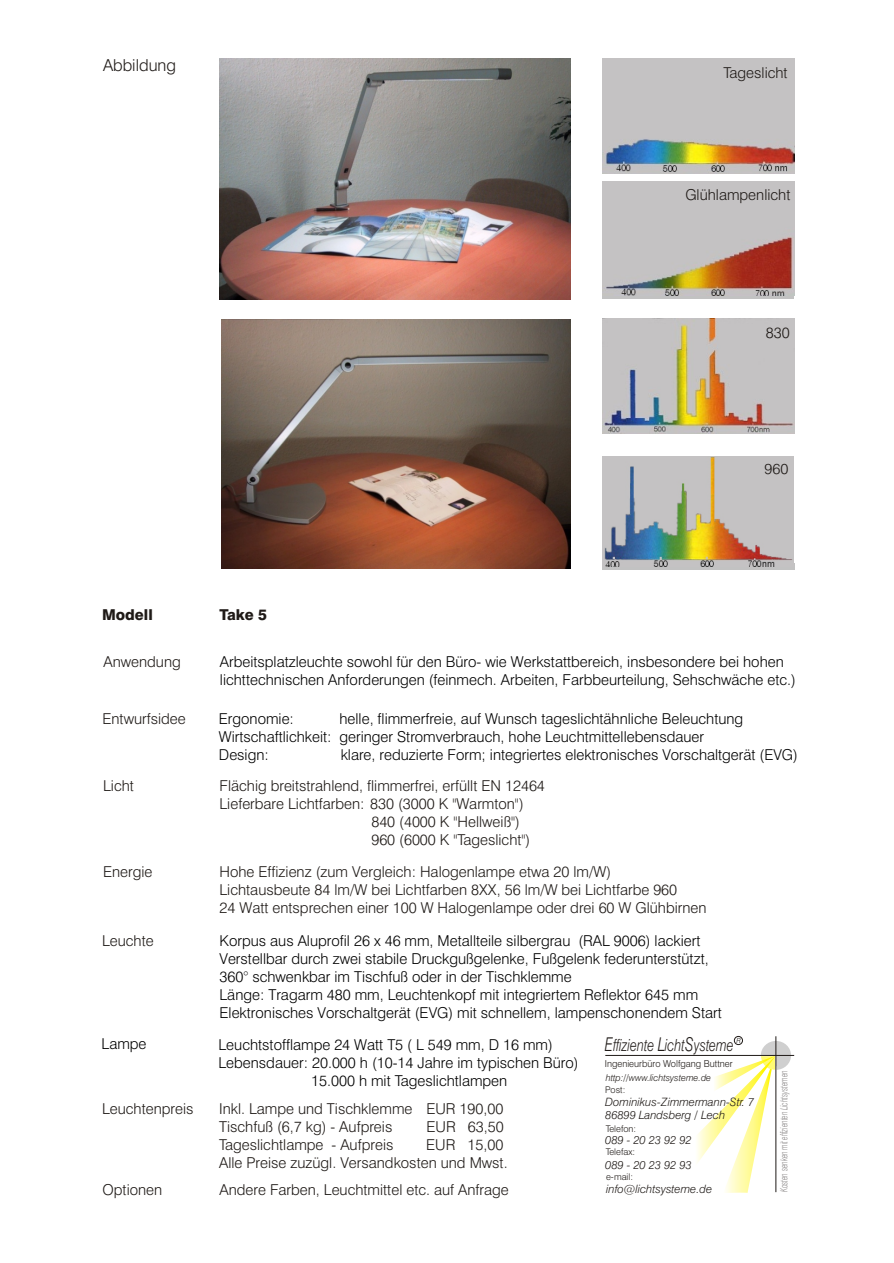
<style>
.page{position:relative;width:894px;height:1263px;background:#fff}
.page>*{position:absolute;margin:0;border:0;box-sizing:border-box;transform-origin:0 0}
.t1{font:italic 16.65px "Swis 721 Lt BT";color:#1f1a17;scale:.77 1}
.t2{font:16.5px "Swis 721 Lt BT";color:#1f1a17}
.t3{font:15px/18px "Swis 721 Lt BT";color:#000}
.t4{font:15px/18px "Swis 721 Lt BT";color:#1f1a17}
.t5{font:15px "Swis 721 Hv BT";color:#1f1a17}
.t6{font:14.55px "Swis 721 Lt BT";color:#1f1a17}
.t7{font:italic 11.55px/13.8px "Swis 721 Lt BT";color:#1f1a17}
.t8{font:italic 9.9px "Swis 721 Lt BT";letter-spacing:-.005em;color:#858282;scale:.65 1}
.t9{font:9.6px "Swis 721 Lt BT";color:#1f1a17}
.t10{font:italic 9.3px "Swis 721 Lt BT";color:#1f1a17}
.t11{font:9.15px "Swis 721 Lt BT";color:#1f1a17}
.t12{font:italic 7.05px "Swis 721 Lt BT";color:#1f1a17}
.s1{font-size:19.05px}
</style>
<div class="page">
<img style="left:219px;top:58px;width:352px;height:241px">
<img style="left:221px;top:319px;width:349px;height:250px">
<img style="left:603px;top:58px;width:191px;height:115px">
<img style="left:603px;top:319px;width:191px;height:115px">
<div style="left:602px;top:563px;width:193px;height:7px;background:#c2c2c2"></div>
<img style="left:602px;top:456px;width:192px;height:111px">
<div style="left:602px;top:292px;width:191px;height:6px;background:#c2c2c2"></div>
<img style="left:603px;top:182px;width:191px;height:113px">
<div style="left:761px;top:1041px;width:30px;height:29px;background:#cfcfcf;border-radius:50%"></div>
<img style="left:726px;top:1167px;width:27px;height:26px">
<img style="left:697px;top:1056px;width:79px;height:111px">
<hr style="left:776px;top:1036px;width:1px;height:156px;background:#1f1a17">
<hr style="left:605px;top:1055px;width:189px;height:1px;background:#1f1a17">
<div style="left:734px;top:1036px;width:9px;height:9px;border:1px solid #1f1a17;border-radius:50%"></div>
<p class="t2" style="left:103px;top:58px;width:74px">Abbildung</p>
<p class="t4" style="left:724px;top:65px;width:66px">Tageslicht</p>
<p class="t4" style="left:685px;top:187px;width:107px">Glühlampenlicht</p>
<p class="t4" style="left:766px;top:325px;width:25px">830</p>
<p class="t6" style="left:765px;top:463px;width:25px">960</p>
<p class="t5" style="left:102px;top:609px;width:52px">Modell</p>
<p class="t5" style="left:220px;top:609px;width:49px">Take 5</p>
<p class="t4" style="left:103px;top:654px;width:79px">Anwendung</p>
<p class="t3" style="left:220px;top:654px;width:577px">Arbeitsplatzleuchte sowohl für den Büro- wie Werkstattbereich, insbesondere bei hohen lichttechnischen Anforderungen (feinmech. Arbeiten, Farbbeurteilung, Sehschwäche etc.)</p>
<p class="t3" style="left:219px;top:711px;width:526px;text-indent:121px">helle, flimmerfreie, auf Wunsch tageslichtähnliche Beleuchtung<br>Wirtschaftlichkeit: geringer Stromverbrauch, hohe Leuchtmittellebensdauer<br>Design:</p>
<p class="t4" style="left:102px;top:711px;width:85px">Entwurfsidee</p>
<p class="t3" style="left:219px;top:711px;width:77px">Ergonomie:</p>
<p class="t3" style="left:341px;top:747px;width:459px">klare, reduzierte Form; integriertes elektronisches Vorschaltgerät (EVG)</p>
<p class="t4" style="left:103px;top:778px;width:32px">Licht</p>
<p class="t4" style="left:220px;top:778px;width:327px">Flächig breitstrahlend, flimmerfrei, erfüllt EN 12464</p>
<p class="t4" style="left:220px;top:796px;width:306px">Lieferbare Lichtfarben: 830 (3000 K "Warmton")</p>
<p class="t4" style="left:371px;top:814px;width:150px">840 (4000 K "Hellweiß")</p>
<p class="t4" style="left:371px;top:832px;width:160px">960 (6000 K "Tageslicht")</p>
<p class="t4" style="left:103px;top:864px;width:51px">Energie</p>
<p class="t4" style="left:220px;top:864px;width:489px">Hohe Effizienz (zum Vergleich: Halogenlampe etwa 20 lm/W)<br>Lichtausbeute 84 lm/W bei Lichtfarben 8XX, 56 lm/W bei Lichtfarbe 960<br>24 Watt entsprechen einer 100 W Halogenlampe oder drei 60 W Glühbirnen</p>
<p class="t4" style="left:102px;top:933px;width:53px">Leuchte</p>
<p class="t3" style="left:220px;top:933px;width:504px">Korpus aus Aluprofil 26 x 46 mm, Metallteile silbergrau (RAL 9006) lackiert Verstellbar durch zwei stabile Druckgußgelenke, Fußgelenk federunterstützt, 360° schwenkbar im Tischfuß oder in der Tischklemme<br>Länge: Tragarm 480 mm, Leuchtenkopf mit integriertem Reflektor 645 mm Elektronisches Vorschaltgerät (EVG) mit schnellem, lampenschonendem Start</p>
<p class="t3" style="left:102px;top:1037px;width:46px">Lampe</p>
<p class="t3" style="left:219px;top:1037px;width:336px">Leuchtstofflampe 24 Watt T5 ( L 549 mm, D 16 mm)</p>
<p class="t3" style="left:219px;top:1055px;width:362px">Lebensdauer: 20.000 h (10-14 Jahre im typischen Büro)</p>
<p class="t3" style="left:311px;top:1073px;width:198px">15.000 h mit Tageslichtlampen</p>
<p class="t4" style="left:102px;top:1101px;width:93px">Leuchtenpreis</p>
<p class="t4" style="left:219px;top:1101px;width:286px">Inkl. Lampe und Tischklemme EUR 190,00<br>Tischfuß (6,7 kg) - Aufpreis</p>
<p class="t4" style="left:427px;top:1119px;width:79px">EUR 63,50</p>
<p class="t4" style="left:219px;top:1137px;width:176px">Tageslichtlampe - Aufpreis</p>
<p class="t4" style="left:219px;top:1137px;width:290px;text-align:right">EUR 15,00<br>Alle Preise zuzügl. Versandkosten und Mwst.</p>
<p class="t4" style="left:103px;top:1182px;width:61px">Optionen</p>
<p class="t4" style="left:220px;top:1183px;width:291px">Andere Farben, Leuchtmittel etc. auf Anfrage</p>
<p class="t1" style="left:605px;top:1039px;width:169px"><span class="s1">E</span>ffiziente <span class="s1">L</span>icht<span class="s1">S</span>ysteme</p>
<p class="t11" style="left:605px;top:1086px;width:22px">Post:</p>
<p class="t11" style="left:606px;top:1125px;width:32px">Telefon:</p>
<p class="t11" style="left:606px;top:1148px;width:31px">Telefax:</p>
<p class="t11" style="left:606px;top:1173px;width:28px">e-mail:</p>
<p class="t12" style="left:737px;top:1038px;width:6px">R</p>
<p class="t9" style="left:605px;top:1060px;width:129px">Ingenieurbüro Wolfgang Buttner</p>
<p class="t10" style="left:606px;top:1074px;width:107px">http://www.lichtsysteme.de</p>
<p class="t7" style="left:605px;top:1096px;width:150px">Dominikus-Zimmermann-Str. 7<br>86899 Landsberg / Lech</p>
<p class="t7" style="left:605px;top:1129px;width:88px;line-height:24.9px">089 - 20 23 92 92<br>089 - 20 23 92 93</p>
<p class="t7" style="left:606px;top:1183px;width:108px">info@lichtsysteme.de</p>
<p class="t8" style="left:780px;top:1192px;width:189px;rotate:-90deg">Kosten senken mit ef izienten Lichtsystemen</p>
</div>
